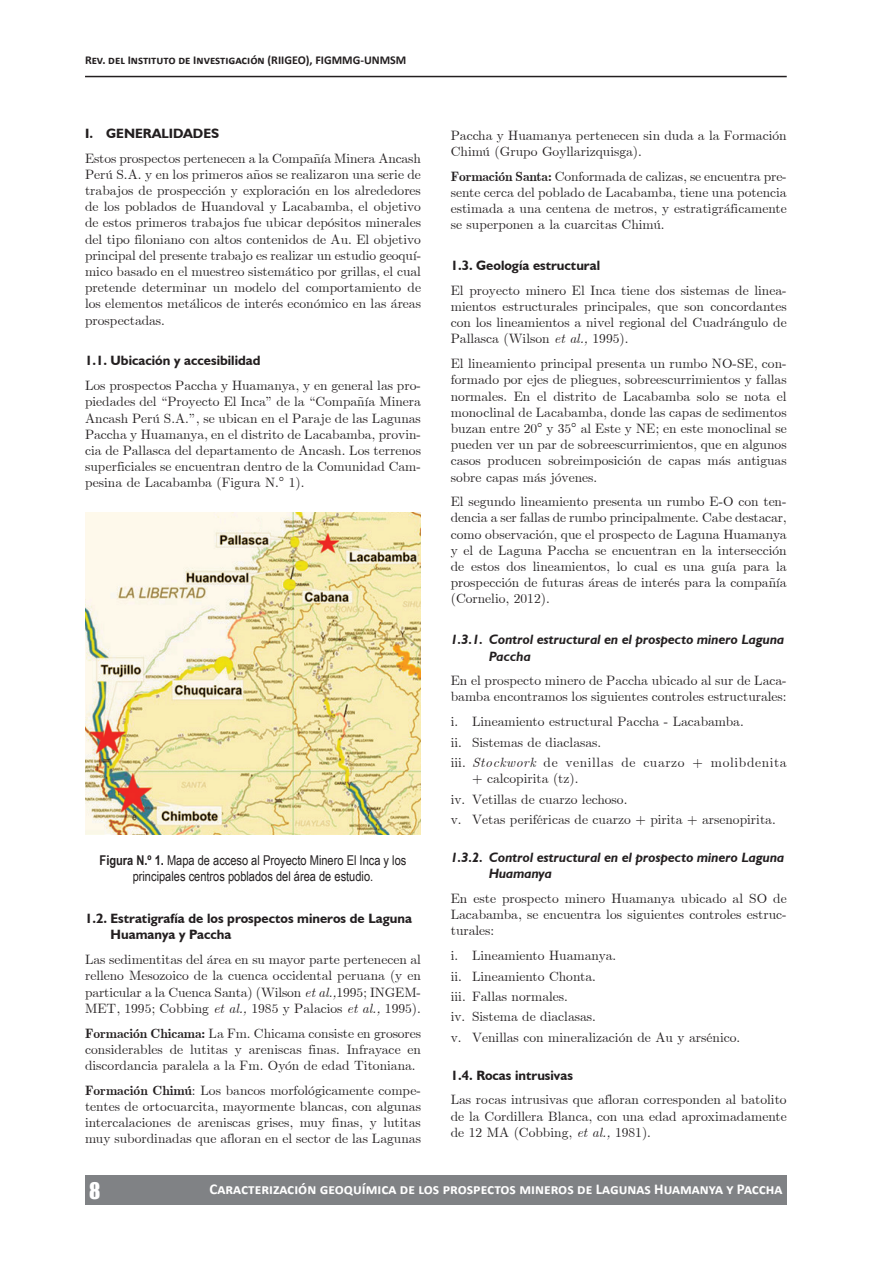
<style>
.page{position:relative;width:893px;height:1263px;background:#fff}
.page>*{position:absolute;margin:0;border:0;box-sizing:border-box;transform-origin:0 0}
.t1{font:21px "Impact";color:#fff}
.t2{font:700 15px "Calibri";color:#fff}
.t3{font:13.5px/16.2px "Euclid";color:#231f20;text-align:justify}
.t4{font:700 13.5px/16.2px "Humanist 521 BT";color:#231f20}
.t5{font:italic 700 13.5px/16.2px "Humanist 521 BT";color:#231f20}
.t6{font:13.5px/15.8px "Arial Narrow";color:#231f20;text-align:center}
.t7{font:700 12px "Calibri";color:#231f20}
.s1{font-weight:700}
.s2{font-style:italic}
</style>
<div class="page">
<div style="left:85px;top:1175px;width:702px;height:30px;background:#808285"></div>
<hr style="left:85px;top:76px;width:702px;height:1px;background:#231f20">
<img style="left:85px;top:513px;width:336px;height:321px">
<p class="t7" style="left:85px;top:52px;width:323px">Rev. del Instituto de Investigación (RIIGEO), FIGMMG-UNMSM</p>
<p class="t4" style="left:85px;top:125px;width:136px">I. GENERALIDADES</p>
<p class="t3" style="left:85px;top:150px;width:338px">Estos prospectos pertenecen a la Compañía Minera Ancash Perú S.A. y en los primeros años se realizaron una serie de trabajos de prospección y exploración en los alrededores de los poblados de Huandoval y Lacabamba, el objetivo de estos primeros trabajos fue ubicar depósitos minerales del tipo filoniano con altos contenidos de Au. El objetivo principal del presente trabajo es realizar un estudio geoquí&shy;mico basado en el muestreo sistemático por grillas, el cual pretende determinar un modelo del comportamiento de los elementos metálicos de interés económico en las áreas prospectadas.</p>
<p class="t4" style="left:85px;top:352px;width:177px">1.1. Ubicación y accesibilidad</p>
<p class="t3" style="left:85px;top:378px;width:338px">Los prospectos Paccha y Huamanya, y en general las pro&shy;piedades del “Proyecto El Inca” de la “Compañía Minera Ancash Perú S.A.”, se ubican en el Paraje de las Lagunas Paccha y Huamanya, en el distrito de Lacabamba, provin&shy;cia de Pallasca del departamento de Ancash. Los terrenos superficiales se encuentran dentro de la Comunidad Cam&shy;pesina de Lacabamba (Figura N.° 1).</p>
<p class="t6" style="left:100px;top:852px;width:308px"><span class="s1">Figura N.º 1.</span> Mapa de acceso al Proyecto Minero El Inca y los principales centros poblados del área de estudio.</p>
<p class="t4" style="left:111px;top:910px;width:303px;text-indent:-26px">1.2. Estratigrafía de los prospectos mineros de Laguna<br>Huamanya y Paccha</p>
<p class="t3" style="left:85px;top:952px;width:338px">Las sedimentitas del área en su mayor parte pertenecen al relleno Mesozoico de la cuenca occidental peruana (y en particular a la Cuenca Santa) (Wilson <span class="s2">et al.,</span>1995; INGEM-MET, 1995; Cobbing <span class="s2">et al.,</span> 1985 y Palacios <span class="s2">et al.,</span> 1995).</p>
<p class="t3" style="left:85px;top:1025px;width:338px"><span class="s1">Formación Chicama:</span> La Fm. Chicama consiste en grosores considerables de lutitas y areniscas finas. Infrayace en discordancia paralela a la Fm. Oyón de edad Titoniana.</p>
<p class="t3" style="left:85px;top:1082px;width:337px"><span class="s1">Formación Chimú</span>: Los bancos morfológicamente compe&shy;tentes de ortocuarcita, mayormente blancas, con algunas intercalaciones de areniscas grises, muy finas, y lutitas muy subordinadas que afloran en el sector de las Lagunas</p>
<p class="t3" style="left:451px;top:127px;width:337px">Paccha y Huamanya pertenecen sin duda a la Formación<br>Chimú (Grupo Goyllarizquisga).</p>
<p class="t3" style="left:451px;top:168px;width:337px"><span class="s1">Formación Santa:</span> Conformada de calizas, se encuentra pre&shy;sente cerca del poblado de Lacabamba, tiene una potencia estimada a una centena de metros, y estratigráficamente se superponen a la cuarcitas Chimú.</p>
<p class="t4" style="left:451px;top:257px;width:151px">1.3. Geología estructural</p>
<p class="t3" style="left:451px;top:282px;width:337px">El proyecto minero El Inca tiene dos sistemas de linea&shy;mientos estructurales principales, que son concordantes con los lineamientos a nivel regional del Cuadrángulo de Pallasca (Wilson <span class="s2">et al.,</span> 1995).</p>
<p class="t3" style="left:451px;top:356px;width:337px">El lineamiento principal presenta un rumbo NO-SE, con&shy;formado por ejes de pliegues, sobreescurrimientos y fallas normales. En el distrito de Lacabamba solo se nota el monoclinal de Lacabamba, donde las capas de sedimentos buzan entre 20° y 35° al Este y NE; en este monoclinal se pueden ver un par de sobreescurrimientos, que en algunos casos producen sobreimposición de capas más antiguas sobre capas más jóvenes.</p>
<p class="t3" style="left:451px;top:494px;width:337px">El segundo lineamiento presenta un rumbo E-O con ten&shy;dencia a ser fallas de rumbo principalmente. Cabe destacar, como observación, que el prospecto de Laguna Huamanya y el de Laguna Paccha se encuentran en la intersección de estos dos lineamientos, lo cual es una guía para la prospección de futuras áreas de interés para la compañía (Cornelio, 2012).</p>
<p class="t5" style="left:489px;top:631px;width:297px;text-indent:-38px">1.3.1. Control estructural en el prospecto minero Laguna<br>Paccha</p>
<p class="t3" style="left:451px;top:673px;width:337px">En el prospecto minero de Paccha ubicado al sur de Laca&shy;bamba encontramos los siguientes controles estructurales:</p>
<p class="t3" style="left:451px;top:712px;width:337px;line-height:20.4px;text-align:left">i. Lineamiento estructural Paccha - Lacabamba.<br>ii. Sistemas de diaclasas.<br>iii. <span class="s2">Stockwork</span> de venillas de cuarzo + molibdenita</p>
<p class="t3" style="left:451px;top:769px;width:326px;line-height:20.4px;text-align:left;text-indent:21px">+ calcopirita (tz).<br>iv. Vetillas de cuarzo lechoso.<br>v. Vetas periféricas de cuarzo + pirita + arsenopirita.</p>
<p class="t5" style="left:489px;top:849px;width:297px;text-indent:-38px">1.3.2. Control estructural en el prospecto minero Laguna<br>Huamanya</p>
<p class="t3" style="left:451px;top:890px;width:337px">En este prospecto minero Huamanya ubicado al SO de Lacabamba, se encuentra los siguientes controles estruc&shy;turales:</p>
<p class="t3" style="left:451px;top:945px;width:291px;line-height:20.4px;text-align:left">i. Lineamiento Huamanya.<br>ii. Lineamiento Chonta.<br>iii. Fallas normales.<br>iv. Sistema de diaclasas.<br>v. Venillas con mineralización de Au y arsénico.</p>
<p class="t4" style="left:451px;top:1067px;width:124px">1.4. Rocas intrusivas</p>
<p class="t3" style="left:451px;top:1092px;width:337px">Las rocas intrusivas que afloran corresponden al batolito de la Cordillera Blanca, con una edad aproximadamente de 12 MA (Cobbing, <span class="s2">et al.,</span> 1981).</p>
<h1 class="t1" style="left:89px;top:1174px;width:13px">8</h1>
<p class="t2" style="left:210px;top:1179px;width:574px">Caracterización geoquímica de los prospectos mineros de Lagunas Huamanya y Paccha</p>
</div>
